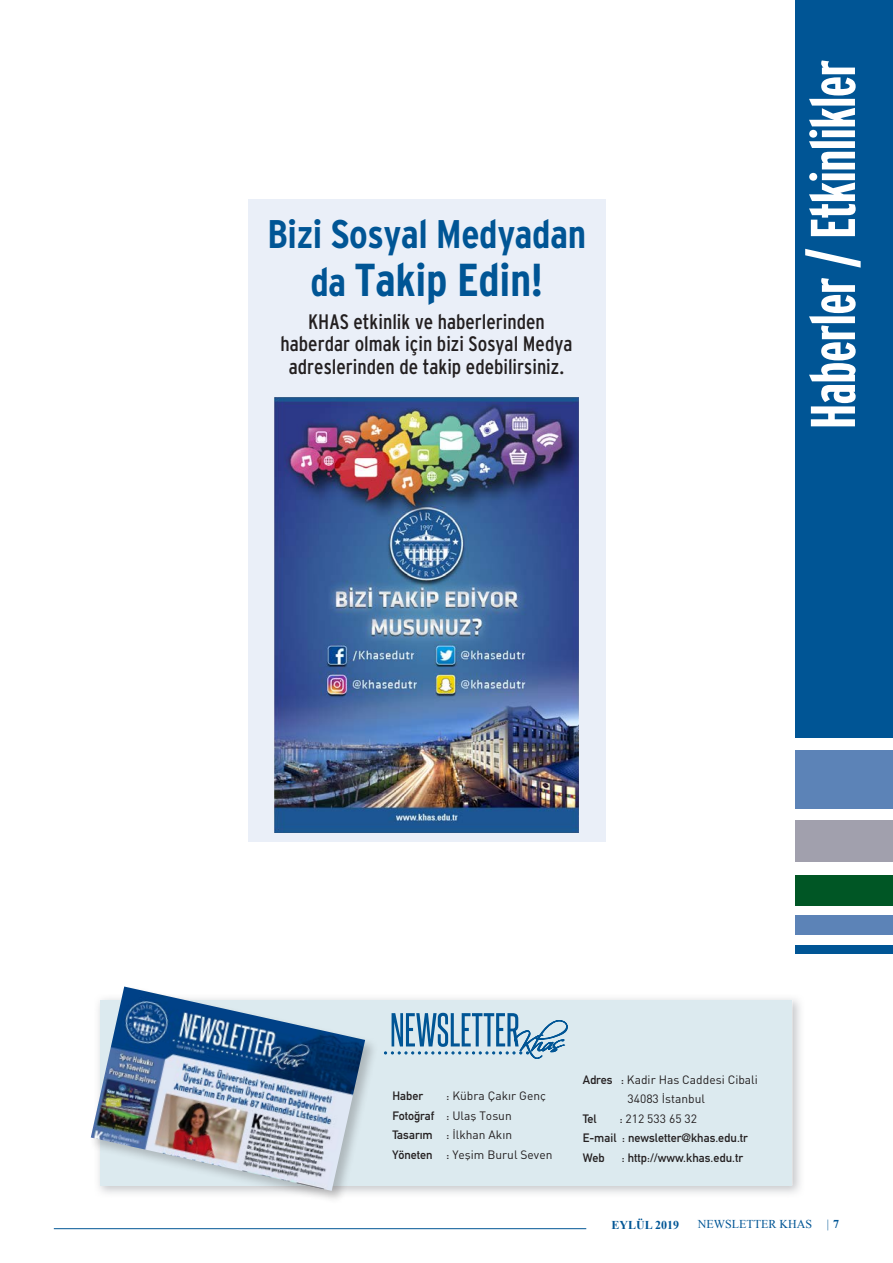
<style>
.page{position:relative;width:893px;height:1263px;background:#fff}
.page>*{position:absolute;margin:0;border:0;box-sizing:border-box;transform-origin:0 0}
.t1{font:700 63px "Interstate Compress";letter-spacing:-.01em;color:#fff}
.t2{font:700 condensed 46.05px "Interstate";letter-spacing:-.01em;color:#005595}
.t3{font:700 condensed 39.9px "Interstate";letter-spacing:-.01em;color:#005595}
.t4{font:condensed 20.85px/22.8px "Interstate";color:#231f20;text-align:center}
.t5{font:12px "DINT";color:#231f20}
.t6{font:700 12px "DIN Alternate";color:#231f20}
.t7{font:12px "Times New Roman";color:#005595}
.t8{font:700 12px "Times New Roman";color:#005595}
.t9{font:12px "Times New Roman";color:#005595;scale:.95 1}
.s1{font-size:39.9px}
.s2{font-family:"DIN Alternate";font-weight:700}
.s3{font-family:"DINT";font-weight:400}
.s4{font-weight:700}
</style>
<div class="page">
<hr style="left:54px;top:1228px;width:532px;height:1px;background:#005595">
<div style="left:795px;top:0;width:98px;height:738px;background:#005595"></div>
<div style="left:795px;top:750px;width:98px;height:58px;background:#5c83b7"></div>
<div style="left:795px;top:820px;width:98px;height:42px;background:#a1a0ad"></div>
<div style="left:795px;top:874px;width:98px;height:31px;background:#005625"></div>
<div style="left:795px;top:915px;width:98px;height:20px;background:#5c83b7"></div>
<div style="left:795px;top:945px;width:98px;height:8px;background:#005595"></div>
<div style="left:248px;top:199px;width:357px;height:642px;background:#eaeff8"></div>
<img style="left:275px;top:398px;width:304px;height:434px">
<img style="left:379px;top:998px;width:422px;height:196px">
<div style="left:100px;top:1000px;width:692px;height:185px;background:#dceaef"></div>
<div style="left:89px;top:985px;width:290px;height:220px;background:#231f20;opacity:.25"></div>
<img style="left:91px;top:986px;width:274px;height:205px">
<svg style="left:384px;top:1013px;width:184px;height:46px"></svg>
<p class="t3" style="left:268px;top:211px;width:320px">Bizi Sosyal Medyadan</p>
<p class="t2" style="left:310px;top:253px;width:234px"><span class="s1">da</span> Takip Edin!</p>
<p class="t4" style="left:281px;top:310px;width:293px">KHAS etkinlik ve haberlerinden haberdar olmak için bizi Sosyal Medya adreslerinden de takip edebilirsiniz.</p>
<h1 class="t1" style="left:798px;top:429px;width:371px;rotate:-90deg">Haberler / Etkinlikler</h1>
<p class="t6" style="left:392px;top:1087px;width:32px">Haber</p>
<p class="t5" style="left:446px;top:1088px;width:101px"><span class="s2">:</span> Kübra Çakır Genç</p>
<p class="t6" style="left:392px;top:1106px;width:121px">Fotoğraf : <span class="s3">Ulaş Tosun</span></p>
<p class="t5" style="left:392px;top:1127px;width:121px"><span class="s2">Tasarım :</span> İlkhan Akın</p>
<p class="t5" style="left:392px;top:1147px;width:161px"><span class="s2">Yöneten :</span> Yeşim Burul Seven</p>
<p class="t5" style="left:583px;top:1072px;width:177px"><span class="s2">Adres :</span> Kadir Has Caddesi Cibali</p>
<p class="t5" style="left:627px;top:1091px;width:79px">34083 İstanbul</p>
<p class="t6" style="left:583px;top:1109px;width:15px">Tel</p>
<p class="t5" style="left:620px;top:1111px;width:79px"><span class="s2">:</span> 212 533 65 32</p>
<p class="t6" style="left:583px;top:1129px;width:167px">E-mail : newsletter@khas.edu.tr</p>
<p class="t6" style="left:583px;top:1148px;width:23px">Web</p>
<p class="t6" style="left:622px;top:1148px;width:123px">: http://www.khas.edu.tr</p>
<p class="t8" style="left:612px;top:1216px;width:69px">EYLÜL 2019</p>
<p class="t7" style="left:698px;top:1216px;width:116px">NEWSLETTER KHAS</p>
<p class="t9" style="left:827px;top:1216px;width:14px">| <span class="s4">7</span></p>
</div>
